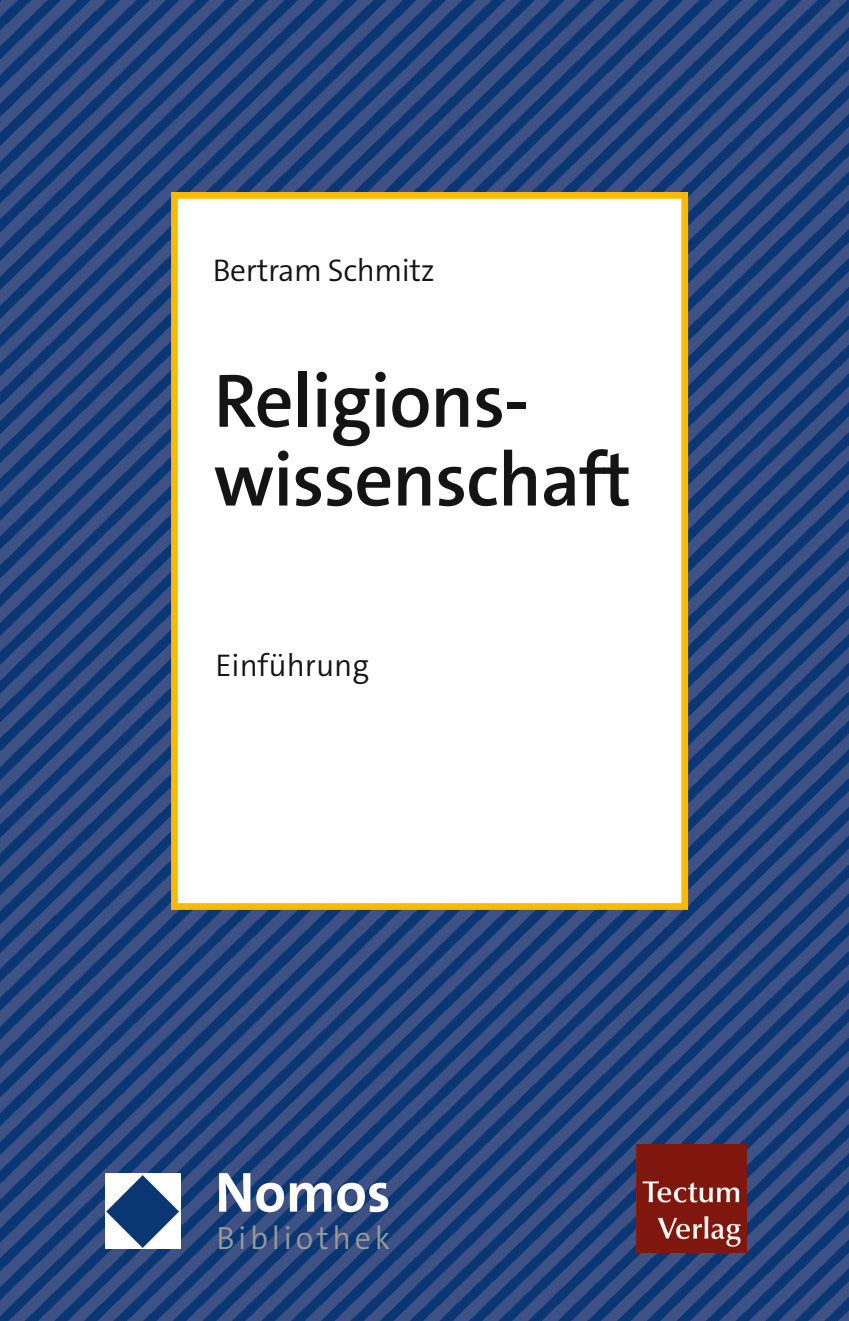
<style>
.page{position:relative;width:849px;height:1321px;background:#fff}
.page>*{position:absolute;margin:0;border:0;box-sizing:border-box;transform-origin:0 0}
.t1{font:600 76.5px/78.8px "The Sans C5";letter-spacing:-.015em;color:#131413}
.t2{font:700 56.93px "The Sans C5";color:#fff}
.t3{font:300 32.18px "The Sans C5";letter-spacing:.115em;color:#999}
.t4{font:300 31.5px "The Sans C5";letter-spacing:-.015em;color:#131413}
</style>
<div class="page">
<img style="left:0;top:0;width:848px;height:1320px">
<div style="left:171px;top:192px;width:517px;height:717px;background:#fff;border:7px solid #fbba00"></div>
<div style="left:105px;top:1173px;width:75px;height:75px;background:#fff"></div>
<svg style="left:106px;top:1175px;width:73px;height:72px"></svg>
<img style="left:636px;top:1144px;width:110px;height:108px">
<p class="t4" style="left:213px;top:249px;width:223px">Bertram Schmitz</p>
<h1 class="t1" style="left:213px;top:362px;width:419px">Religions&shy;wissenschaft</h1>
<p class="t4" style="left:215px;top:645px;width:155px">Einführung</p>
<h2 class="t2" style="left:215px;top:1155px;width:177px">Nomos</h2>
<p class="t3" style="left:216px;top:1217px;width:175px">Bibliothek</p>
</div>
